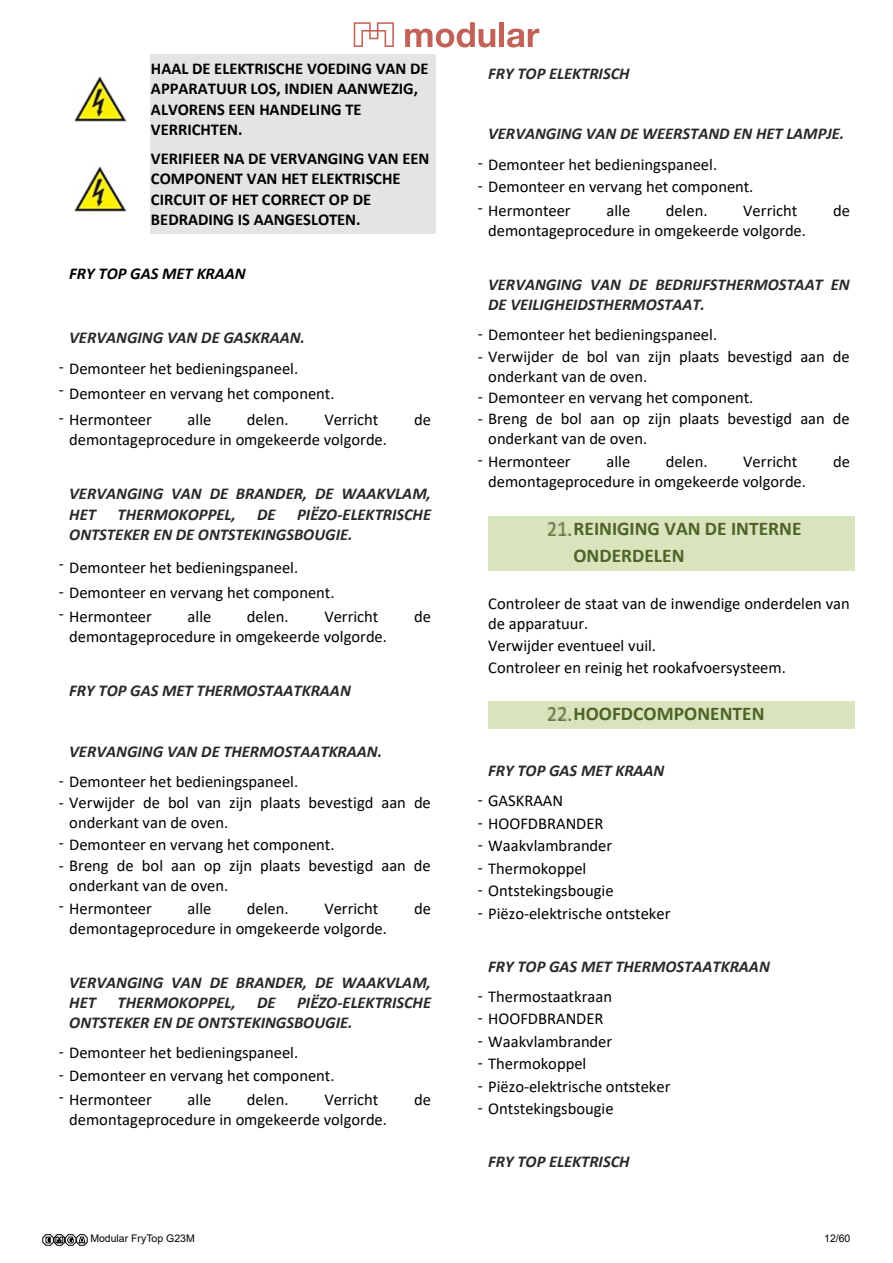
<style>
.page{position:relative;width:893px;height:1263px;background:#fff}
.page>*{position:absolute;margin:0;border:0;box-sizing:border-box;transform-origin:0 0}
.t1{font:700 19.5px/27.3px "Calibri";color:#4f6228}
.t2{font:16.5px/20.1px "Calibri";color:#000}
.t3{font:italic 700 16.5px/20.1px "Calibri";color:#29282a}
.t4{font:700 16.5px/20.1px "Calibri";color:#000}
.t5{font:italic 700 16.5px "Calibri";color:#000}
.t6{font:10.5px "Arial";color:#000}
</style>
<div class="page">
<div style="left:151px;top:54px;width:285px;height:90px;background:#e3e4e4"></div>
<div style="left:151px;top:144px;width:285px;height:90px;background:#e3e4e4"></div>
<div style="left:488px;top:516px;width:367px;height:55px;background:#d8e4bc"></div>
<img style="left:547px;top:522px;width:23px;height:13px">
<div style="left:488px;top:701px;width:367px;height:28px;background:#d8e4bc"></div>
<img style="left:547px;top:707px;width:23px;height:13px">
<img style="left:74px;top:76px;width:52px;height:45px">
<img style="left:74px;top:166px;width:52px;height:45px">
<svg style="left:43px;top:1234px;width:45px;height:12px"></svg>
<svg style="left:354px;top:22px;width:40px;height:25px"></svg>
<svg style="left:405px;top:22px;width:90px;height:25px"></svg>
<div style="left:499px;top:22px;width:5px;height:25px;background:#c26158"></div>
<svg style="left:507px;top:29px;width:32px;height:18px"></svg>
<p class="t4" style="left:151px;top:59px;width:279px">HAAL DE ELEKTRISCHE VOEDING VAN DE<br>APPARATUUR LOS, INDIEN AANWEZIG,<br>ALVORENS EEN HANDELING TE<br>VERRICHTEN.</p>
<p class="t4" style="left:151px;top:149px;width:280px">VERIFIEER NA DE VERVANGING VAN EEN<br>COMPONENT VAN HET ELEKTRISCHE<br>CIRCUIT OF HET CORRECT OP DE<br>BEDRADING IS AANGESLOTEN.</p>
<p class="t5" style="left:69px;top:262px;width:178px">FRY TOP GAS MET KRAAN</p>
<p class="t3" style="left:69px;top:327px;width:237px">VERVANGING VAN DE GASKRAAN.</p>
<p class="t2" style="left:59px;top:358px;width:241px">- Demonteer het bedieningspaneel.</p>
<p class="t2" style="left:59px;top:383px;width:277px">- Demonteer en vervang het component.</p>
<p class="t2" style="left:59px;top:409px;width:94px">- Hermonteer</p>
<p class="t2" style="left:188px;top:409px;width:25px">alle</p>
<p class="t2" style="left:247px;top:409px;width:43px">delen.</p>
<p class="t2" style="left:324px;top:409px;width:56px">Verricht</p>
<p class="t2" style="left:414px;top:409px;width:18px">de</p>
<p class="t2" style="left:69px;top:429px;width:319px">demontageprocedure in omgekeerde volgorde.</p>
<p class="t3" style="left:69px;top:483px;width:363px">VERVANGING VAN DE BRANDER, DE WAAKVLAM,<br>HET</p>
<p class="t3" style="left:69px;top:503px;width:363px;text-indent:228px">PIËZO-ELEKTRISCHE<br>ONTSTEKER EN DE ONTSTEKINGSBOUGIE.</p>
<p class="t2" style="left:59px;top:557px;width:241px">- Demonteer het bedieningspaneel.</p>
<p class="t2" style="left:59px;top:582px;width:277px">- Demonteer en vervang het component.</p>
<p class="t2" style="left:59px;top:606px;width:94px">- Hermonteer</p>
<p class="t2" style="left:188px;top:606px;width:25px">alle</p>
<p class="t2" style="left:247px;top:606px;width:43px">delen.</p>
<p class="t2" style="left:324px;top:606px;width:56px">Verricht</p>
<p class="t2" style="left:414px;top:606px;width:18px">de</p>
<p class="t2" style="left:69px;top:626px;width:319px">demontageprocedure in omgekeerde volgorde.</p>
<p class="t3" style="left:117px;top:503px;width:120px">THERMOKOPPEL,</p>
<p class="t3" style="left:257px;top:503px;width:20px">DE</p>
<p class="t3" style="left:69px;top:680px;width:283px">FRY TOP GAS MET THERMOSTAATKRAAN</p>
<p class="t3" style="left:69px;top:740px;width:314px">VERVANGING VAN DE THERMOSTAATKRAAN.</p>
<p class="t2" style="left:59px;top:771px;width:241px">- Demonteer het bedieningspaneel.</p>
<p class="t2" style="left:69px;top:792px;width:363px;text-indent:-10px">- Verwijder de bol van zijn plaats bevestigd aan de onderkant van de oven.</p>
<p class="t2" style="left:59px;top:834px;width:277px">- Demonteer en vervang het component.</p>
<p class="t2" style="left:69px;top:855px;width:363px;text-indent:-10px">- Breng de bol aan op zijn plaats bevestigd aan de onderkant van de oven.</p>
<p class="t2" style="left:59px;top:898px;width:94px">- Hermonteer</p>
<p class="t2" style="left:188px;top:898px;width:25px">alle</p>
<p class="t2" style="left:247px;top:898px;width:43px">delen.</p>
<p class="t2" style="left:324px;top:898px;width:56px">Verricht</p>
<p class="t2" style="left:414px;top:898px;width:18px">de</p>
<p class="t2" style="left:69px;top:918px;width:319px">demontageprocedure in omgekeerde volgorde.</p>
<p class="t3" style="left:69px;top:971px;width:363px">VERVANGING VAN DE BRANDER, DE WAAKVLAM,<br>HET</p>
<p class="t3" style="left:69px;top:992px;width:363px;text-indent:228px">PIËZO-ELEKTRISCHE<br>ONTSTEKER EN DE ONTSTEKINGSBOUGIE.</p>
<p class="t2" style="left:59px;top:1042px;width:241px">- Demonteer het bedieningspaneel.</p>
<p class="t2" style="left:59px;top:1065px;width:277px">- Demonteer en vervang het component.</p>
<p class="t2" style="left:59px;top:1088px;width:94px">- Hermonteer</p>
<p class="t2" style="left:188px;top:1088px;width:25px">alle</p>
<p class="t2" style="left:247px;top:1088px;width:43px">delen.</p>
<p class="t2" style="left:324px;top:1088px;width:56px">Verricht</p>
<p class="t2" style="left:414px;top:1088px;width:18px">de</p>
<p class="t2" style="left:69px;top:1108px;width:319px">demontageprocedure in omgekeerde volgorde.</p>
<p class="t3" style="left:117px;top:992px;width:120px">THERMOKOPPEL,</p>
<p class="t3" style="left:257px;top:992px;width:20px">DE</p>
<p class="t3" style="left:488px;top:63px;width:143px">FRY TOP ELEKTRISCH</p>
<p class="t3" style="left:488px;top:123px;width:358px">VERVANGING VAN DE WEERSTAND EN HET LAMPJE.</p>
<p class="t2" style="left:478px;top:154px;width:241px">- Demonteer het bedieningspaneel.</p>
<p class="t2" style="left:478px;top:176px;width:277px">- Demonteer en vervang het component.</p>
<p class="t2" style="left:478px;top:200px;width:94px">- Hermonteer</p>
<p class="t2" style="left:607px;top:200px;width:25px">alle</p>
<p class="t2" style="left:666px;top:200px;width:43px">delen.</p>
<p class="t2" style="left:743px;top:200px;width:56px">Verricht</p>
<p class="t2" style="left:833px;top:200px;width:18px">de</p>
<p class="t2" style="left:488px;top:220px;width:319px">demontageprocedure in omgekeerde volgorde.</p>
<p class="t3" style="left:488px;top:274px;width:363px">VERVANGING VAN DE BEDRIJFSTHERMOSTAAT EN<br>DE VEILIGHEIDSTHERMOSTAAT.</p>
<p class="t2" style="left:478px;top:324px;width:241px">- Demonteer het bedieningspaneel.</p>
<p class="t2" style="left:488px;top:346px;width:363px;text-indent:-10px">- Verwijder de bol van zijn plaats bevestigd aan de onderkant van de oven.</p>
<p class="t2" style="left:478px;top:387px;width:277px">- Demonteer en vervang het component.</p>
<p class="t2" style="left:488px;top:408px;width:363px;text-indent:-10px">- Breng de bol aan op zijn plaats bevestigd aan de onderkant van de oven.</p>
<p class="t2" style="left:478px;top:451px;width:94px">- Hermonteer</p>
<p class="t2" style="left:607px;top:451px;width:25px">alle</p>
<p class="t2" style="left:666px;top:451px;width:43px">delen.</p>
<p class="t2" style="left:743px;top:451px;width:56px">Verricht</p>
<p class="t2" style="left:833px;top:451px;width:18px">de</p>
<p class="t2" style="left:488px;top:471px;width:319px">demontageprocedure in omgekeerde volgorde.</p>
<p class="t1" style="left:573px;top:515px;width:230px">REINIGING VAN DE INTERNE<br>ONDERDELEN</p>
<p class="t2" style="left:488px;top:593px;width:363px;line-height:21.3px">Controleer de staat van de inwendige onderdelen van de apparatuur.<br>Verwijder eventueel vuil.<br>Controleer en reinig het rookafvoersysteem.</p>
<p class="t1" style="left:573px;top:700px;width:193px">HOOFDCOMPONENTEN</p>
<p class="t3" style="left:488px;top:760px;width:178px">FRY TOP GAS MET KRAAN</p>
<p class="t2" style="left:478px;top:790px;width:87px">- GASKRAAN</p>
<p class="t2" style="left:478px;top:813px;width:127px">- HOOFDBRANDER</p>
<p class="t2" style="left:478px;top:835px;width:136px">- Waakvlambrander</p>
<p class="t2" style="left:478px;top:858px;width:110px">- Thermokoppel</p>
<p class="t2" style="left:478px;top:880px;width:137px">- Ontstekingsbougie</p>
<p class="t2" style="left:478px;top:903px;width:194px">- Piëzo-elektrische ontsteker</p>
<p class="t3" style="left:488px;top:955px;width:283px">FRY TOP GAS MET THERMOSTAATKRAAN</p>
<p class="t2" style="left:478px;top:986px;width:136px">- Thermostaatkraan</p>
<p class="t2" style="left:478px;top:1008px;width:127px">- HOOFDBRANDER</p>
<p class="t2" style="left:478px;top:1031px;width:136px">- Waakvlambrander</p>
<p class="t2" style="left:478px;top:1053px;width:110px">- Thermokoppel</p>
<p class="t2" style="left:478px;top:1076px;width:194px">- Piëzo-elektrische ontsteker</p>
<p class="t2" style="left:478px;top:1098px;width:137px">- Ontstekingsbougie</p>
<p class="t3" style="left:488px;top:1151px;width:143px">FRY TOP ELEKTRISCH</p>
<p class="t6" style="left:90px;top:1231px;width:106px">Modular FryTop G23M</p>
<p class="t6" style="left:824px;top:1231px;width:28px">12/60</p>
</div>
